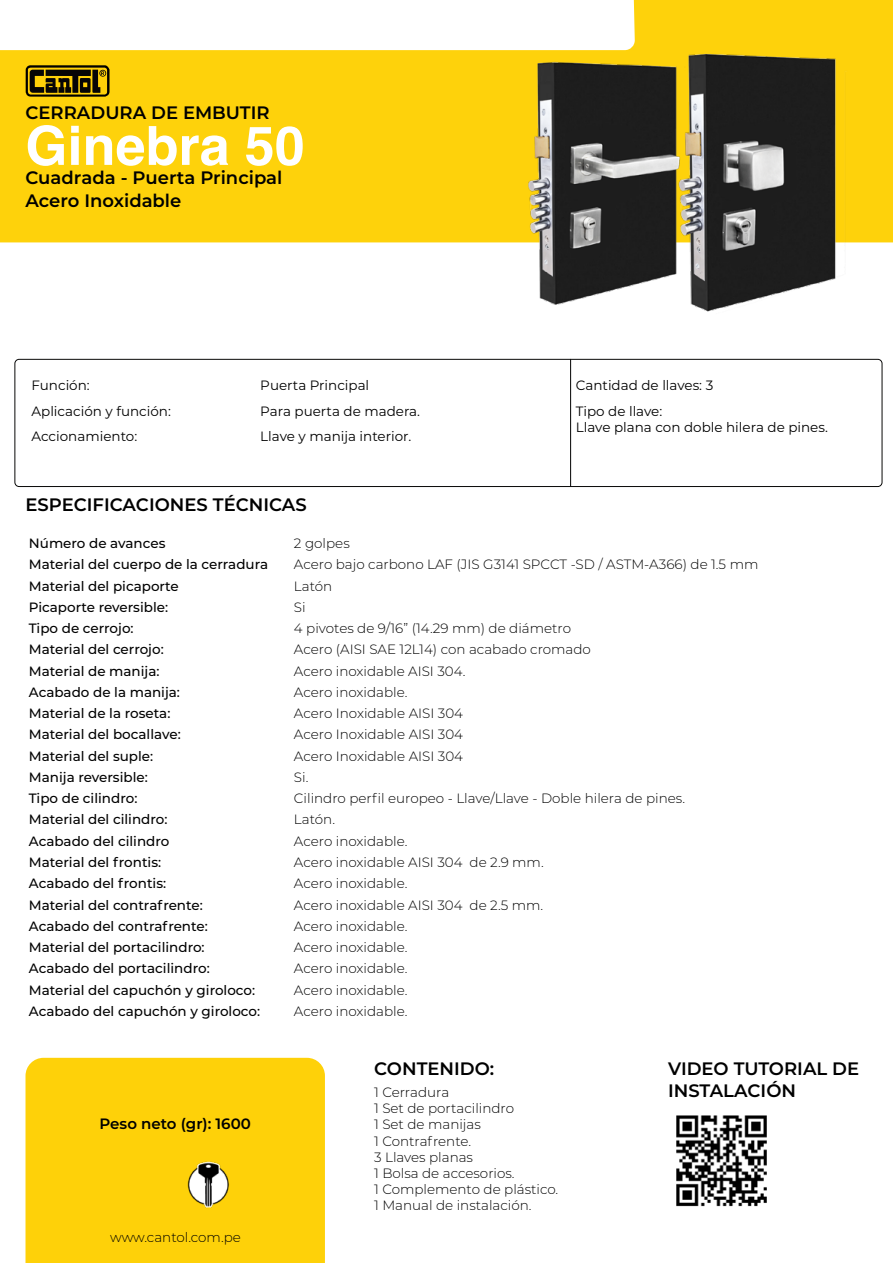
<style>
.page{position:relative;width:893px;height:1263px;background:#fff}
.page>*{position:absolute;margin:0;border:0;box-sizing:border-box;transform-origin:0 0}
.t1{font:700 54px "Helvetica";color:#fff}
.t2{font:600 18px/21.6px "Montserrat";color:#000}
.t3{font:600 15px "Montserrat";color:#000}
.t4{font:300 13.5px/16.2px "Montserrat";color:#000}
.t5{font:500 13.5px "Montserrat";color:#000}
.t6{font:13.5px/16.2px "Montserrat";color:#000}
</style>
<div class="page">
<svg style="left:0;top:0;width:893px;height:242px;fill:#fed20b"></svg>
<hr style="left:570px;top:359px;width:1px;height:127px;background:#000">
<svg style="left:26px;top:65px;width:84px;height:32px;background:#625005"></svg>
<div style="left:15px;top:359px;width:867px;height:128px;border:1px solid #080807;border-radius:4px"></div>
<img style="left:471px;top:48px;width:143px;height:257px">
<img style="left:614px;top:39px;width:277px;height:273px">
<img style="left:676px;top:1115px;width:91px;height:92px">
<div style="left:26px;top:1058px;width:299px;height:205px;background:#fed109"></div>
<img style="left:183px;top:1152px;width:51px;height:65px">
<h2 class="t2" style="left:26px;top:101px;width:246px">CERRADURA DE EMBUTIR</h2>
<h1 class="t1" style="left:26px;top:123px;width:281px">Ginebra 50</h1>
<h2 class="t2" style="left:26px;top:166px;width:258px">Cuadrada - Puerta Principal</h2>
<h2 class="t2" style="left:26px;top:189px;width:157px">Acero Inoxidable</h2>
<p class="t6" style="left:32px;top:377px;width:60px">Función:</p>
<p class="t6" style="left:260px;top:377px;width:110px">Puerta Principal</p>
<p class="t6" style="left:576px;top:377px;width:139px">Cantidad de llaves: 3</p>
<p class="t6" style="left:32px;top:402px;width:141px">Aplicación y función:</p>
<p class="t6" style="left:260px;top:402px;width:161px">Para puerta de madera.</p>
<p class="t6" style="left:576px;top:402px;width:254px">Tipo de llave:<br>Llave plana con doble hilera de pines.</p>
<p class="t6" style="left:32px;top:428px;width:107px">Accionamiento:</p>
<p class="t6" style="left:260px;top:428px;width:153px">Llave y manija interior.</p>
<h2 class="t2" style="left:26px;top:493px;width:283px">ESPECIFICACIONES TÉCNICAS</h2>
<p class="t5" style="left:29px;top:534px;width:138px">Número de avances</p>
<p class="t4" style="left:294px;top:535px;width:57px">2 golpes</p>
<p class="t5" style="left:29px;top:555px;width:241px">Material del cuerpo de la cerradura</p>
<p class="t4" style="left:294px;top:556px;width:466px">Acero bajo carbono LAF (JIS G3141 SPCCT -SD / ASTM-A366) de 1.5 mm</p>
<p class="t5" style="left:29px;top:576px;width:151px">Material del picaporte</p>
<p class="t4" style="left:294px;top:577px;width:40px">Latón</p>
<p class="t5" style="left:29px;top:598px;width:141px">Picaporte reversible:</p>
<p class="t4" style="left:294px;top:598px;width:13px">Si</p>
<p class="t5" style="left:29px;top:619px;width:106px">Tipo de cerrojo:</p>
<p class="t4" style="left:294px;top:620px;width:279px">4 pivotes de 9/16” (14.29 mm) de diámetro</p>
<p class="t5" style="left:29px;top:640px;width:136px">Material del cerrojo:</p>
<p class="t4" style="left:294px;top:641px;width:298px">Acero (AISI SAE 12L14) con acabado cromado</p>
<p class="t5" style="left:29px;top:661px;width:132px">Material de manija:</p>
<p class="t4" style="left:294px;top:662px;width:173px">Acero inoxidable AISI 304.</p>
<p class="t5" style="left:29px;top:683px;width:153px">Acabado de la manija:</p>
<p class="t4" style="left:294px;top:683px;width:115px">Acero inoxidable.</p>
<p class="t5" style="left:29px;top:704px;width:143px">Material de la roseta:</p>
<p class="t4" style="left:294px;top:705px;width:171px">Acero Inoxidable AISI 304</p>
<p class="t5" style="left:29px;top:725px;width:153px">Material del bocallave:</p>
<p class="t4" style="left:294px;top:726px;width:171px">Acero Inoxidable AISI 304</p>
<p class="t5" style="left:29px;top:746px;width:126px">Material del suple:</p>
<p class="t4" style="left:294px;top:747px;width:171px">Acero Inoxidable AISI 304</p>
<p class="t5" style="left:29px;top:768px;width:120px">Manija reversible:</p>
<p class="t4" style="left:294px;top:769px;width:16px">Si.</p>
<p class="t5" style="left:29px;top:789px;width:110px">Tipo de cilindro:</p>
<p class="t4" style="left:294px;top:790px;width:393px">Cilindro perfil europeo - Llave/Llave - Doble hilera de pines.</p>
<p class="t5" style="left:29px;top:810px;width:140px">Material del cilindro:</p>
<p class="t4" style="left:294px;top:811px;width:43px">Latón.</p>
<p class="t5" style="left:29px;top:831px;width:142px">Acabado del cilindro</p>
<p class="t4" style="left:294px;top:832px;width:115px">Acero inoxidable.</p>
<p class="t5" style="left:29px;top:853px;width:134px">Material del frontis:</p>
<p class="t4" style="left:294px;top:854px;width:251px">Acero inoxidable AISI 304 de 2.9 mm.</p>
<p class="t5" style="left:29px;top:874px;width:139px">Acabado del frontis:</p>
<p class="t4" style="left:294px;top:875px;width:115px">Acero inoxidable.</p>
<p class="t5" style="left:29px;top:895px;width:175px">Material del contrafrente:</p>
<p class="t4" style="left:294px;top:896px;width:251px">Acero inoxidable AISI 304 de 2.5 mm.</p>
<p class="t5" style="left:29px;top:916px;width:180px">Acabado del contrafrente:</p>
<p class="t4" style="left:294px;top:917px;width:115px">Acero inoxidable.</p>
<p class="t5" style="left:29px;top:938px;width:177px">Material del portacilindro:</p>
<p class="t4" style="left:294px;top:939px;width:115px">Acero inoxidable.</p>
<p class="t5" style="left:29px;top:959px;width:182px">Acabado del portacilindro:</p>
<p class="t4" style="left:294px;top:960px;width:115px">Acero inoxidable.</p>
<p class="t5" style="left:29px;top:980px;width:228px">Material del capuchón y giroloco:</p>
<p class="t4" style="left:294px;top:981px;width:115px">Acero inoxidable.</p>
<p class="t5" style="left:29px;top:1002px;width:233px">Acabado del capuchón y giroloco:</p>
<p class="t4" style="left:294px;top:1002px;width:115px">Acero inoxidable.</p>
<p class="t3" style="left:100px;top:1113px;width:153px">Peso neto (gr): 1600</p>
<p class="t4" style="left:110px;top:1229px;width:132px">www.cantol.com.pe</p>
<h2 class="t2" style="left:374px;top:1057px;width:122px">CONTENIDO:</h2>
<h2 class="t2" style="left:668px;top:1057px;width:193px">VIDEO TUTORIAL DE<br>INSTALACIÓN</h2>
<p class="t4" style="left:374px;top:1083px;width:186px">1 Cerradura<br>1 Set de portacilindro<br>1 Set de manijas<br>1 Contrafrente.<br>3 Llaves planas<br>1 Bolsa de accesorios.<br>1 Complemento de plástico.<br>1 Manual de instalación.</p>
</div>
